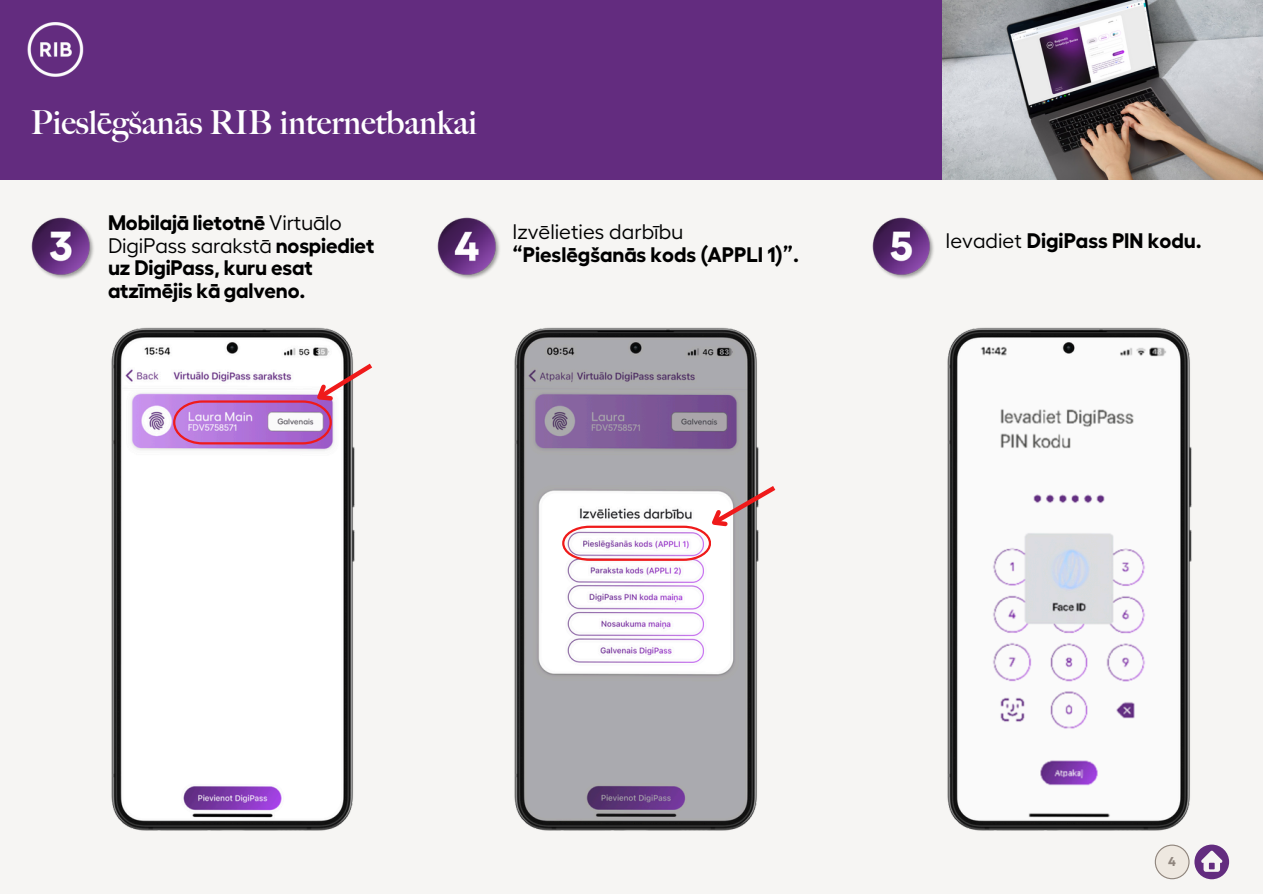
<style>
.page{position:relative;width:1263px;height:894px;background:#fff}
.page>*{position:absolute;margin:0;border:0;box-sizing:border-box;transform-origin:0 0}
.t1{font:700 33px "Big Caslon FB";color:#fff}
.t2{font:700 21px/22.5px "Hellix";letter-spacing:-.005em;color:#000}
.t3{font:700 12.75px "Hellix";color:#8f857d}
.s1{font-weight:400}
</style>
<div class="page">
<div style="left:0;top:0;width:1263px;height:180px;background:#632c7f"></div>
<img style="left:943px;top:0;width:320px;height:180px">
<div style="left:0;top:180px;width:1263px;height:713px;background:#f6f5f3"></div>
<img style="left:27px;top:22px;width:57px;height:55px">
<img style="left:947px;top:327px;width:245px;height:504px">
<svg style="left:1155px;top:844px;width:74px;height:35px"></svg>
<img style="left:514px;top:327px;width:245px;height:504px">
<svg style="left:562px;top:481px;width:214px;height:79px"></svg>
<img style="left:111px;top:327px;width:244px;height:504px">
<svg style="left:173px;top:359px;width:199px;height:85px"></svg>
<img style="left:31px;top:217px;width:63px;height:62px">
<img style="left:437px;top:217px;width:63px;height:62px">
<img style="left:872px;top:217px;width:62px;height:62px">
<p class="t1" style="left:31px;top:104px;width:448px">Pieslēgšanās RIB internetbankai</p>
<p class="t2" style="left:108px;top:212px;width:268px">Mobilajā lietotnē <span class="s1">Virtuālo<br>DigiPass sarakstā</span> nospiediet uz DigiPass, kuru esat atzīmējis kā galveno.</p>
<p class="t2" style="left:512px;top:221px;width:288px"><span class="s1">Izvēlieties darbību </span>“Pieslēgšanās kods (APPLI 1)”.</p>
<p class="t2" style="left:946px;top:229px;width:258px"><span class="s1">Ievadiet</span> DigiPass PIN kodu.</p>
<p class="t3" style="left:1168px;top:855px;width:9px">4</p>
</div>
